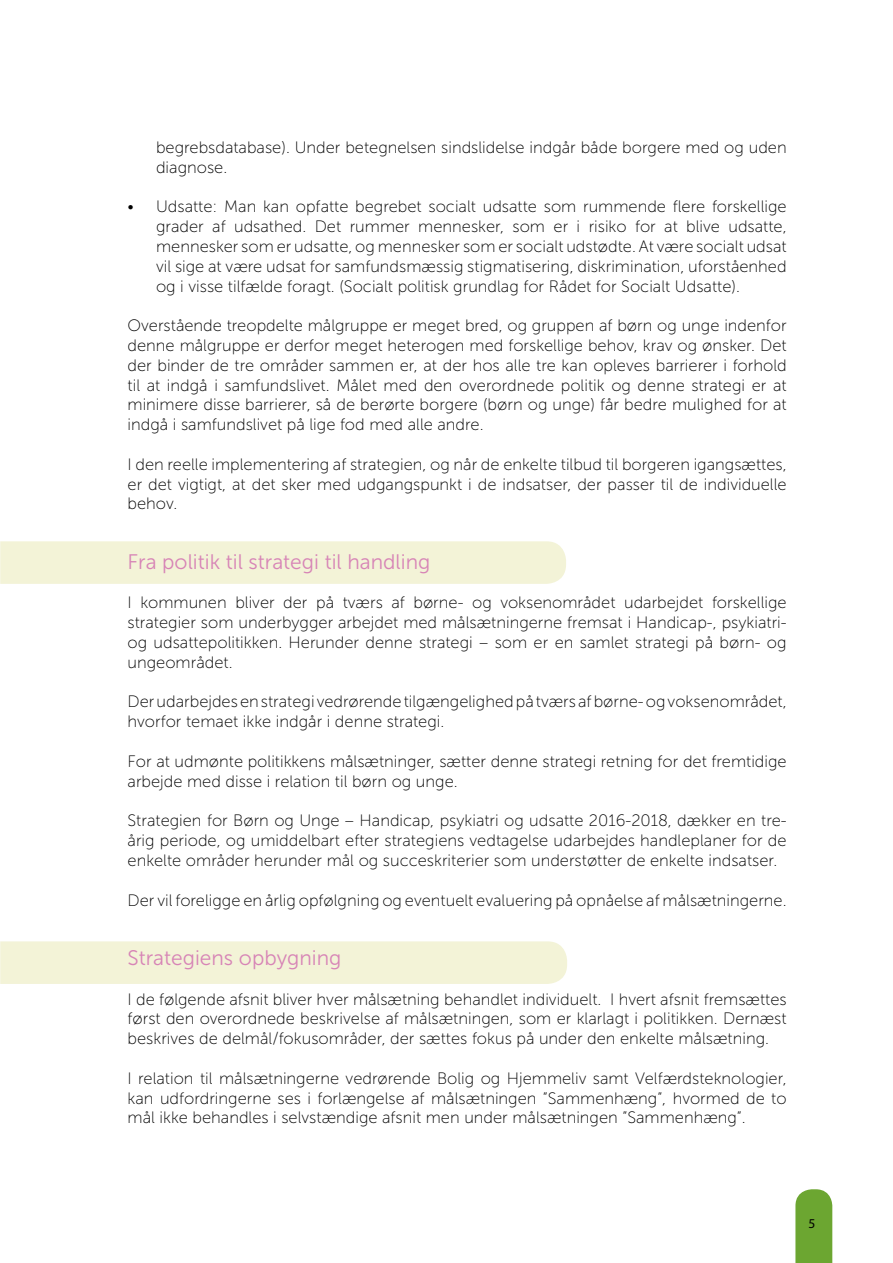
<style>
.page{position:relative;width:893px;height:1263px;background:#fff}
.page>*{position:absolute;margin:0;border:0;box-sizing:border-box;transform-origin:0 0}
.t1{font:21px "Museo Sans 300";color:#d784b6}
.t2{font:16.5px/19.8px "Museo Sans 100";color:#000;text-align:justify}
.t3{font:13.5px "Myriad Pro";color:#000}
</style>
<div class="page">
<div style="left:0;top:941px;width:567px;height:43px;background:#f3f3d7"></div>
<div style="left:0;top:541px;width:566px;height:43px;background:#f3f3d7"></div>
<svg style="left:795px;top:1189px;width:37px;height:74px;background:#74aa3c"></svg>
<p class="t2" style="left:156px;top:138px;width:632px">begrebsdatabase). Under betegnelsen sindslidelse indgår både borgere med og uden diagnose.</p>
<p class="t2" style="left:156px;top:197px;width:632px;text-indent:-28px">• Udsatte: Man kan opfatte begrebet socialt udsatte som rummende flere forskellige grader af udsathed. Det rummer mennesker, som er i risiko for at blive udsatte, mennesker som er udsatte, og mennesker som er socialt udstødte. At være socialt udsat vil sige at være udsat for samfundsmæssig stigmatisering, diskrimination, uforståenhed og i visse tilfælde foragt. (Socialt politisk grundlag for Rådet for Socialt Udsatte).</p>
<p class="t2" style="left:128px;top:316px;width:661px">Overstående treopdelte målgruppe er meget bred, og gruppen af børn og unge indenfor denne målgruppe er derfor meget heterogen med forskellige behov, krav og ønsker. Det der binder de tre områder sammen er, at der hos alle tre kan opleves barrierer i forhold til at indgå i samfundslivet. Målet med den overordnede politik og denne strategi er at minimere disse barrierer, så de berørte borgere (børn og unge) får bedre mulighed for at indgå i samfundslivet på lige fod med alle andre.</p>
<p class="t2" style="left:128px;top:454px;width:661px">I den reelle implementering af strategien, og når de enkelte tilbud til borgeren igangsættes, er det vigtigt, at det sker med udgangspunkt i de indsatser, der passer til de individuelle behov.</p>
<p class="t1" style="left:128px;top:550px;width:304px">Fra politik til strategi til handling</p>
<p class="t2" style="left:128px;top:593px;width:661px">I kommunen bliver der på tværs af børne- og voksenområdet udarbejdet forskellige strategier som underbygger arbejdet med målsætningerne fremsat i Handicap-, psykiatri&shy;og udsattepolitikken. Herunder denne strategi – som er en samlet strategi på børn- og ungeområdet.</p>
<p class="t2" style="left:128px;top:692px;width:661px">Der udarbejdes en strategi vedrørende tilgængelighed på tværs af børne- og voksenområdet, hvorfor temaet ikke indgår i denne strategi.</p>
<p class="t2" style="left:128px;top:751px;width:661px">For at udmønte politikkens målsætninger, sætter denne strategi retning for det fremtidige arbejde med disse i relation til børn og unge.</p>
<p class="t2" style="left:128px;top:811px;width:661px">Strategien for Børn og Unge – Handicap, psykiatri og udsatte 2016-2018, dækker en tre&shy;årig periode, og umiddelbart efter strategiens vedtagelse udarbejdes handleplaner for de enkelte områder herunder mål og succeskriterier som understøtter de enkelte indsatser.</p>
<p class="t2" style="left:128px;top:890px;width:661px">Der vil foreligge en årlig opfølgning og eventuelt evaluering på opnåelse af målsætningerne.</p>
<p class="t1" style="left:128px;top:946px;width:215px">Strategiens opbygning</p>
<p class="t2" style="left:128px;top:989px;width:661px">I de følgende afsnit bliver hver målsætning behandlet individuelt. I hvert afsnit fremsættes først den overordnede beskrivelse af målsætningen, som er klarlagt i politikken. Dernæst beskrives de delmål/fokusområder, der sættes fokus på under den enkelte målsætning.</p>
<p class="t2" style="left:128px;top:1068px;width:661px">I relation til målsætningerne vedrørende Bolig og Hjemmeliv samt Velfærdsteknologier, kan udfordringerne ses i forlængelse af målsætningen ”Sammenhæng”, hvormed de to mål ikke behandles i selvstændige afsnit men under målsætningen ”Sammenhæng”.</p>
<p class="t3" style="left:809px;top:1215px;width:8px">5</p>
</div>
